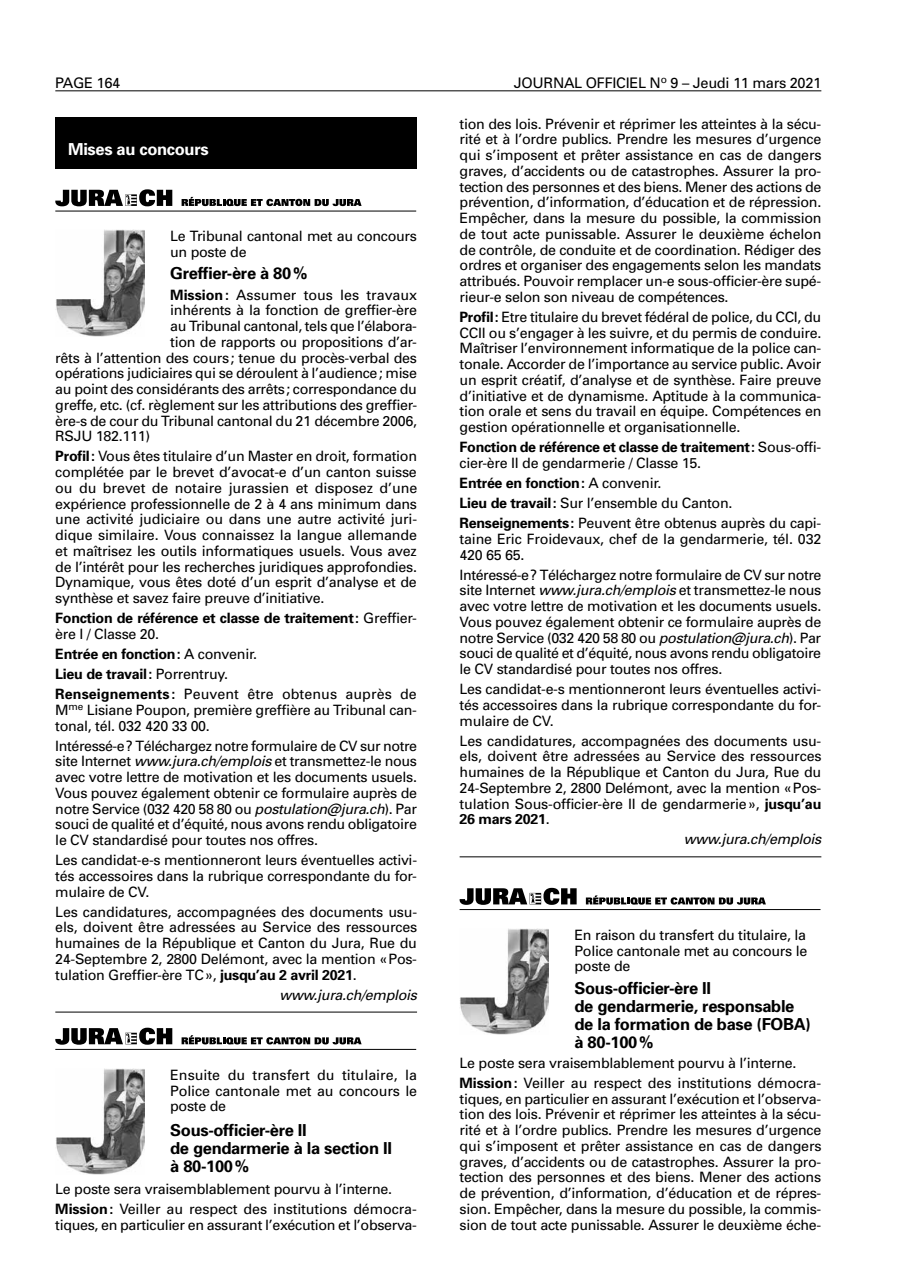
<style>
.page{position:relative;width:915px;height:1285px;background:#fff}
.page>*{position:absolute;margin:0;border:0;box-sizing:border-box;transform-origin:0 0}
.t1{font:700 16.5px/18px "Univers";letter-spacing:-.02em;color:#000}
.t2{font:700 16.5px "Univers";letter-spacing:-.02em;color:#fff}
.t3{font:14.55px "Univers";letter-spacing:-.02em;color:#000}
.t4{font:14.25px/15.8px "Univers";letter-spacing:-.02em;color:#000;text-align:justify}
.t5{font:14.25px/20px "Univers";letter-spacing:.005em;color:#000}
.t6{font:700 14.25px/15.8px "Univers";letter-spacing:-.02em;color:#000}
.t7{font:italic 14.25px "Univers";letter-spacing:-.02em;color:#000}
.t8{font:14.25px "Univers";color:#000}
.s1{font-weight:700}
.s2{font-style:italic}
.s3{font-weight:400}
</style>
<div class="page">
<hr style="left:55px;top:90px;width:766px;height:1px;background:#000">
<hr style="left:459px;top:856px;width:362px;height:1px;background:#000">
<hr style="left:55px;top:1011px;width:362px;height:1px;background:#000">
<div style="left:55px;top:117px;width:362px;height:51px;background:#000"></div>
<hr style="left:55px;top:211px;width:361px;height:1px;background:#000">
<svg style="left:181px;top:197px;width:180px;height:9px"></svg>
<svg style="left:55px;top:189px;width:117px;height:17px"></svg>
<hr style="left:55px;top:1048px;width:361px;height:1px;background:#000">
<svg style="left:181px;top:1035px;width:180px;height:9px"></svg>
<svg style="left:55px;top:1027px;width:117px;height:17px"></svg>
<hr style="left:459px;top:909px;width:361px;height:1px;background:#000">
<svg style="left:585px;top:895px;width:180px;height:9px"></svg>
<svg style="left:459px;top:887px;width:117px;height:17px"></svg>
<img style="left:56px;top:230px;width:89px;height:106px">
<img style="left:56px;top:1068px;width:89px;height:106px">
<img style="left:460px;top:928px;width:89px;height:106px">
<p class="t3" style="left:55px;top:74px;width:66px">PAGE 164</p>
<p class="t3" style="left:513px;top:74px;width:309px">JOURNAL OFFICIEL N<sup>o</sup> 9 – Jeudi 11 mars 2021</p>
<p class="t4" style="left:459px;top:115px;width:363px">tion des lois. Prévenir et réprimer les atteintes à la sécu&shy;rité et à l’ordre publics. Prendre les mesures d’urgence qui s’imposent et prêter assistance en cas de dangers graves, d’accidents ou de catastrophes. Assurer la pro&shy;tection des personnes et des biens. Mener des actions de prévention, d’information, d’éducation et de répression.<br>Empêcher, dans la mesure du possible, la commission de tout acte punissable. Assurer le deuxième échelon de contrôle, de conduite et de coordination. Rédiger des ordres et organiser des engagements selon les mandats attribués. Pouvoir remplacer un-e sous-officier-ère supé&shy;rieur-e selon son niveau de compétences.</p>
<p class="t4" style="left:459px;top:308px;width:363px"><span class="s1">Profil:</span> Etre titulaire du brevet fédéral de police, du CCI, du CCII ou s’engager à les suivre, et du permis de conduire.<br>Maîtriser l’environnement informatique de la police can&shy;tonale. Accorder de l’importance au service public. Avoir un esprit créatif, d’analyse et de synthèse. Faire preuve d’initiative et de dynamisme. Aptitude à la communica&shy;tion orale et sens du travail en équipe. Compétences en gestion opérationnelle et organisationnelle.</p>
<p class="t4" style="left:459px;top:439px;width:363px"><span class="s1">Fonction de référence et classe de traitement:</span> Sous-offi&shy;cier-ère II de gendarmerie / Classe 15.</p>
<p class="t4" style="left:459px;top:472px;width:363px;line-height:20px;text-align:left"><span class="s1">Entrée en fonction:</span> A convenir.<br><span class="s1">Lieu de travail:</span> Sur l’ensemble du Canton.<br><span class="s1">Renseignements:</span> Peuvent être obtenus auprès du capi-</p>
<p class="t4" style="left:459px;top:530px;width:363px">taine Eric Froidevaux, chef de la gendarmerie, tél. 032<br>420 65 65.</p>
<p class="t4" style="left:459px;top:566px;width:363px">Intéressé-e? Téléchargez notre formulaire de CV sur notre site Internet <span class="s2">www.jura.ch/emplois</span> et transmettez-le nous avec votre lettre de motivation et les documents usuels.<br>Vous pouvez également obtenir ce formulaire auprès de notre Service (032 420 58 80 ou <span class="s2">postulation@jura.ch</span>). Par souci de qualité et d’équité, nous avons rendu obligatoire le CV standardisé pour toutes nos offres.</p>
<p class="t4" style="left:459px;top:680px;width:363px">Les candidat-e-s mentionneront leurs éventuelles activi&shy;tés accessoires dans la rubrique correspondante du for&shy;mulaire de CV.</p>
<p class="t4" style="left:459px;top:732px;width:363px">Les candidatures, accompagnées des documents usu&shy;els, doivent être adressées au Service des ressources humaines de la République et Canton du Jura, Rue du 24-Septembre 2, 2800 Delémont, avec la mention «Pos&shy;tulation Sous-officier-ère II de gendarmerie», <span class="s1">jusqu’au 26 mars 2021</span>.</p>
<p class="t7" style="left:683px;top:831px;width:139px">www.jura.ch/emplois</p>
<p class="t2" style="left:68px;top:139px;width:142px">Mises au concours</p>
<p class="t4" style="left:170px;top:228px;width:248px">Le Tribunal cantonal met au concours un poste de</p>
<p class="t1" style="left:170px;top:264px;width:139px">Greffier-ère à 80%</p>
<p class="t8" style="left:170px;top:285px;width:248px"><span class="s1">Mission:</span> Assumer tous les travaux</p>
<p class="t4" style="left:170px;top:302px;width:248px">inhérents à la fonction de greffier-ère</p>
<p class="t4" style="left:170px;top:318px;width:248px">au Tribunal cantonal, tels que l’élabora-</p>
<p class="t4" style="left:170px;top:333px;width:248px">tion de rapports ou propositions d’ar-</p>
<p class="t4" style="left:55px;top:349px;width:363px">rêts à l’attention des cours; tenue du procès-verbal des</p>
<p class="t4" style="left:55px;top:365px;width:363px">opérations judiciaires qui se déroulent à l’audience; mise</p>
<p class="t4" style="left:55px;top:381px;width:363px">au point des considérants des arrêts; correspondance du</p>
<p class="t4" style="left:55px;top:396px;width:363px">greffe, etc. (cf. règlement sur les attributions des greffier-</p>
<p class="t4" style="left:55px;top:412px;width:363px">ère-s de cour du Tribunal cantonal du 21 décembre 2006,</p>
<p class="t4" style="left:55px;top:428px;width:96px">RSJU 182.111)</p>
<p class="t4" style="left:55px;top:448px;width:363px"><span class="s1">Profil:</span> Vous êtes titulaire d’un Master en droit, formation complétée par le brevet d’avocat-e d’un canton suisse ou du brevet de notaire jurassien et disposez d’une expérience professionnelle de 2 à 4 ans minimum dans une activité judiciaire ou dans une autre activité juri&shy;dique similaire. Vous connaissez la langue allemande et maîtrisez les outils informatiques usuels. Vous avez de l’intérêt pour les recherches juridiques approfondies.<br>Dynamique, vous êtes doté d’un esprit d’analyse et de synthèse et savez faire preuve d’initiative.</p>
<p class="t6" style="left:55px;top:610px;width:363px">Fonction de référence et classe de traitement: <span class="s3">Greffier&shy;ère I / Classe 20.</span></p>
<p class="t5" style="left:55px;top:643px;width:363px"><span class="s1">Entrée en fonction:</span> A convenir.<br><span class="s1">Lieu de travail:</span> Porrentruy.<br><span class="s1">Renseignements :</span> Peuvent être obtenus auprès de</p>
<p class="t4" style="left:55px;top:701px;width:363px">M<sup>me</sup> Lisiane Poupon, première greffière au Tribunal can&shy;tonal, tél. 032 420 33 00.</p>
<p class="t4" style="left:55px;top:737px;width:363px">Intéressé-e? Téléchargez notre formulaire de CV sur notre site Internet <span class="s2">www.jura.ch/emplois</span> et transmettez-le nous avec votre lettre de motivation et les documents usuels.<br>Vous pouvez également obtenir ce formulaire auprès de notre Service (032 420 58 80 ou <span class="s2">postulation@jura.ch</span>). Par souci de qualité et d’équité, nous avons rendu obligatoire le CV standardisé pour toutes nos offres.</p>
<p class="t4" style="left:55px;top:851px;width:363px">Les candidat-e-s mentionneront leurs éventuelles activi&shy;tés accessoires dans la rubrique correspondante du for&shy;mulaire de CV.</p>
<p class="t4" style="left:55px;top:903px;width:363px">Les candidatures, accompagnées des documents usu&shy;els, doivent être adressées au Service des ressources humaines de la République et Canton du Jura, Rue du 24-Septembre 2, 2800 Delémont, avec la mention «Pos&shy;tulation Greffier-ère TC», <span class="s1">jusqu’au 2 avril 2021</span>.</p>
<p class="t7" style="left:279px;top:986px;width:139px">www.jura.ch/emplois</p>
<p class="t4" style="left:574px;top:926px;width:234px">En raison du transfert du titulaire, la Police cantonale met au concours le poste de</p>
<p class="t1" style="left:574px;top:978px;width:238px">Sous-officier-ère II<br>de gendarmerie, responsable de la formation de base (FOBA) à 80-100%</p>
<p class="t4" style="left:459px;top:1052px;width:363px;line-height:20px">Le poste sera vraisemblablement pourvu à l’interne.<br><span class="s1">Mission:</span> Veiller au respect des institutions démocra-</p>
<p class="t4" style="left:459px;top:1090px;width:363px">tiques, en particulier en assurant l’exécution et l’observa&shy;tion des lois. Prévenir et réprimer les atteintes à la sécu&shy;rité et à l’ordre publics. Prendre les mesures d’urgence qui s’imposent et prêter assistance en cas de dangers graves, d’accidents ou de catastrophes. Assurer la pro&shy;tection des personnes et des biens. Mener des actions de prévention, d’information, d’éducation et de répres&shy;sion. Empêcher, dans la mesure du possible, la commis&shy;sion de tout acte punissable. Assurer le deuxième éche-</p>
<p class="t4" style="left:170px;top:1066px;width:248px">Ensuite du transfert du titulaire, la Police cantonale met au concours le poste de</p>
<p class="t1" style="left:170px;top:1120px;width:223px">Sous-officier-ère II<br>de gendarmerie à la section II à 80-100%</p>
<p class="t4" style="left:55px;top:1178px;width:363px;line-height:20px">Le poste sera vraisemblablement pourvu à l’interne.<br><span class="s1">Mission:</span> Veiller au respect des institutions démocra-</p>
<p class="t4" style="left:55px;top:1216px;width:363px">tiques, en particulier en assurant l’exécution et l’observa-</p>
</div>
